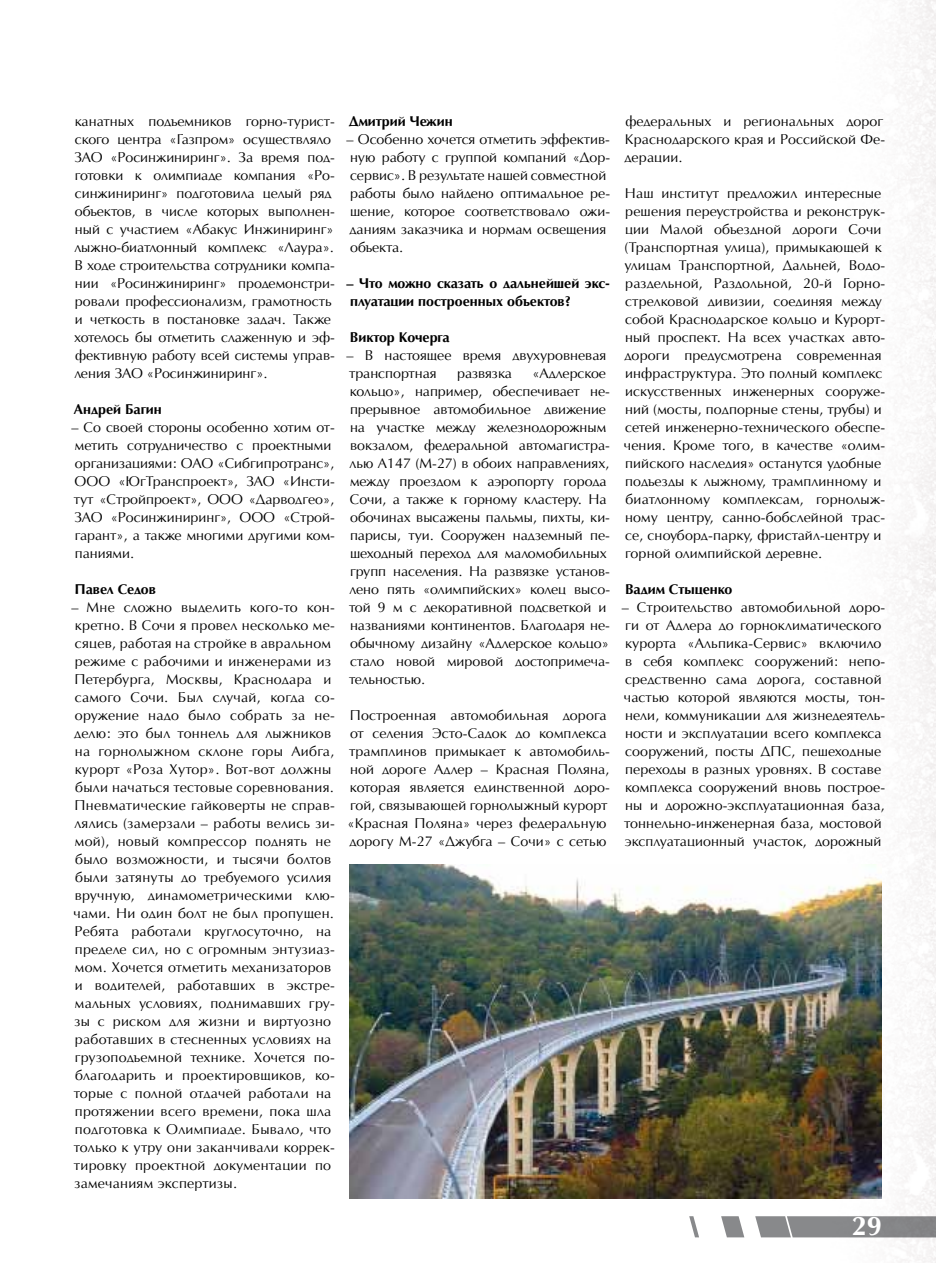
<style>
.page{position:relative;width:936px;height:1263px;background:#fff}
.page>*{position:absolute;margin:0;border:0;box-sizing:border-box;transform-origin:0 0}
.t1{font:700 27px "AG Opus High Resolution";color:#fff}
.t2{font:14.25px/18px "AG Opus High Resolution";color:#000}
.t3{font:14.25px/18px "AG Opus High Resolution";letter-spacing:.02em;color:#000}
.t4{font:700 14.25px/18px "AG Opus High Resolution";color:#000}
</style>
<div class="page">
<img style="left:795px;top:0;width:140px;height:1263px">
<svg style="left:689px;top:1216px;width:246px;height:21px"></svg>
<img style="left:349px;top:864px;width:532px;height:334px">
<p class="t2" style="left:74px;top:112px;width:262px">канатных подъемников горно-турист&shy;ского центра «Газпром» осуществляло ЗАО «Росинжиниринг». За время под&shy;готовки к олимпиаде компания «Ро&shy;синжиниринг» подготовила целый ряд объектов, в числе которых выполнен&shy;ный с участием «Абакус Инжиниринг» лыжно-биатлонный комплекс «Лаура».<br>В ходе строительства сотрудники компа&shy;нии «Росинжиниринг» продемонстри&shy;ровали профессионализм, грамотность и четкость в постановке задач. Также хотелось бы отметить слаженную и эф&shy;фективную работу всей системы управ&shy;ления ЗАО «Росинжиниринг».</p>
<p class="t4" style="left:74px;top:400px;width:89px">Андрей Багин</p>
<p class="t2" style="left:71px;top:418px;width:265px">– Со своей стороны особенно хотим от&shy;метить сотрудничество с проектными организациями: ОАО «Сибгипротранс», ООО «ЮгТранспроект», ЗАО «Инсти&shy;тут «Стройпроект», ООО «Дарводгео», ЗАО «Росинжиниринг», ООО «Строй&shy;гарант», а также многими другими ком&shy;паниями.</p>
<p class="t4" style="left:75px;top:580px;width:83px">Павел Седов</p>
<p class="t3" style="left:71px;top:598px;width:265px">– Мне сложно выделить кого-то кон&shy;кретно. В Сочи я провел несколько ме&shy;сяцев, работая на стройке в авральном режиме с рабочими и инженерами из Петербурга, Москвы, Краснодара и самого Сочи. Был случай, когда со&shy;оружение надо было собрать за не&shy;делю: это был тоннель для лыжников на горнолыжном склоне горы Аибга, курорт «Роза Хутор». Вот-вот должны были начаться тестовые соревнования.<br>Пневматические гайковерты не справ&shy;лялись (замерзали – работы велись зи&shy;мой), новый компрессор поднять не было возможности, и тысячи болтов были затянуты до требуемого усилия вручную, динамометрическими клю&shy;чами. Ни один болт не был пропущен.<br>Ребята работали круглосуточно, на пределе сил, но с огромным энтузиаз&shy;мом. Хочется отметить механизаторов и водителей, работавших в экстре&shy;мальных условиях, поднимавших гру&shy;зы с риском для жизни и виртуозно работавших в стесненных условиях на грузоподъемной технике. Хочется по&shy;благодарить и проектировщиков, ко&shy;торые с полной отдачей работали на протяжении всего времени, пока шла подготовка к Олимпиаде. Бывало, что только к утру они заканчивали коррек&shy;тировку проектной документации по замечаниям экспертизы.</p>
<p class="t4" style="left:348px;top:112px;width:105px">Дмитрий Чежин</p>
<p class="t2" style="left:346px;top:130px;width:265px">– Особенно хочется отметить эффектив&shy;ную работу с группой компаний «Дор&shy;сервис». В результате нашей совместной работы было найдено оптимальное ре&shy;шение, которое соответствовало ожи&shy;даниям заказчика и нормам освещения объекта.</p>
<p class="t4" style="left:346px;top:274px;width:265px">– Что можно сказать о дальнейшей экс&shy;плуатации построенных объектов?</p>
<p class="t4" style="left:350px;top:328px;width:101px">Виктор Кочерга</p>
<p class="t2" style="left:346px;top:346px;width:261px">– В настоящее время двухуровневая транспортная</p>
<p class="t2" style="left:349px;top:364px;width:262px;text-indent:183px">«Адлерское кольцо», например, обеспечивает не&shy;прерывное автомобильное движение на участке между железнодорожным вокзалом, федеральной автомагистра&shy;лью А147 (М-27) в обоих направлениях, между проездом к аэропорту города Сочи, а также к горному кластеру. На обочинах высажены пальмы, пихты, ки&shy;парисы, туи. Сооружен надземный пе&shy;шеходный переход для маломобильных групп населения. На развязке установ&shy;лено пять «олимпийских» колец высо&shy;той 9 м с декоративной подсветкой и названиями континентов. Благодаря не&shy;обычному дизайну «Адлерское кольцо» стало новой мировой достопримеча&shy;тельностью.</p>
<p class="t2" style="left:347px;top:706px;width:264px">Построенная автомобильная дорога от селения Эсто-Садок до комплекса трамплинов примыкает к автомобиль&shy;ной дороге Адлер – Красная Поляна, которая является единственной доро&shy;гой, связывающей горнолыжный курорт «Красная Поляна» через федеральную дорогу М-27 «Джубга – Сочи» с сетью</p>
<p class="t2" style="left:457px;top:364px;width:56px">развязка</p>
<p class="t2" style="left:624px;top:112px;width:262px">федеральных и региональных дорог<br>Краснодарского края и Российской Фе&shy;дерации.</p>
<p class="t2" style="left:623px;top:184px;width:263px">Наш институт предложил интересные решения переустройства и реконструк&shy;ции Малой объездной дороги Сочи (Транспортная улица), примыкающей к улицам Транспортной, Дальней, Водо&shy;раздельной, Раздольной, 20-й Горно&shy;стрелковой дивизии, соединяя между собой Краснодарское кольцо и Курорт&shy;ный проспект. На всех участках авто&shy;дороги предусмотрена современная инфраструктура. Это полный комплекс искусственных инженерных сооруже&shy;ний (мосты, подпорные стены, трубы) и сетей инженерно-технического обеспе&shy;чения. Кроме того, в качестве «олим&shy;пийского наследия» останутся удобные подъезды к лыжному, трамплинному и биатлонному комплексам, горнолыж&shy;ному центру, санно-бобслейной трас&shy;се, сноуборд-парку, фристайл-центру и горной олимпийской деревне.</p>
<p class="t4" style="left:625px;top:580px;width:109px">Вадим Стыценко</p>
<p class="t2" style="left:621px;top:598px;width:265px">– Строительство автомобильной доро&shy;ги от Адлера до горноклиматического курорта «Альпика-Сервис» включило в себя комплекс сооружений: непо&shy;средственно сама дорога, составной частью которой являются мосты, тон&shy;нели, коммуникации для жизнедеятель&shy;ности и эксплуатации всего комплекса сооружений, посты ДПС, пешеходные переходы в разных уровнях. В составе комплекса сооружений вновь построе&shy;ны и дорожно-эксплуатационная база, тоннельно-инженерная база, мостовой эксплуатационный участок, дорожный</p>
<h1 class="t1" style="left:851px;top:1210px;width:32px">29</h1>
</div>
